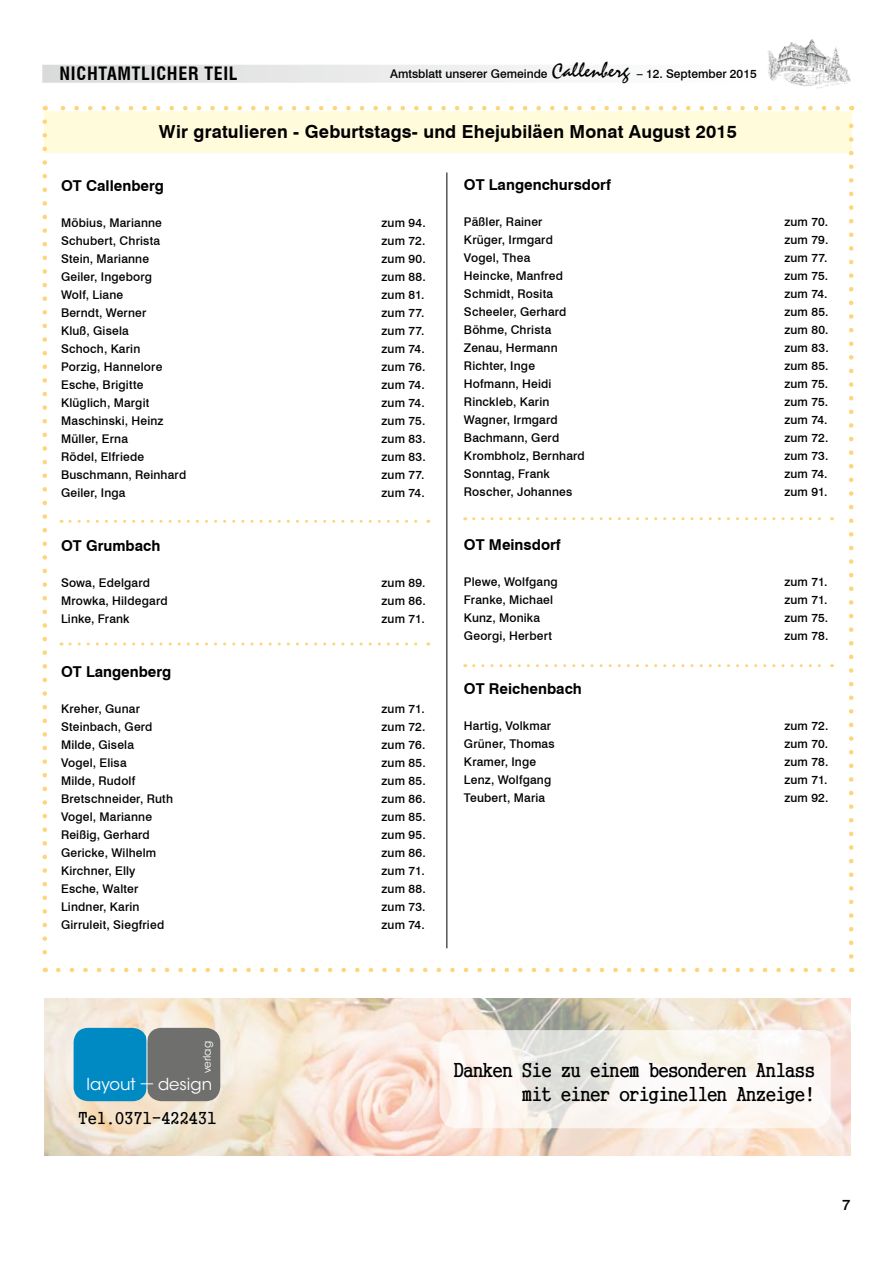
<style>
.page{position:relative;width:893px;height:1263px;background:#fff}
.page>*{position:absolute;margin:0;border:0;box-sizing:border-box;transform-origin:0 0}
.t1{font:19.5px/23.4px "Gungsuh Che";color:#000;text-align:right}
.t2{font:700 18px "Swiss 721 BT";letter-spacing:.01em;color:#000}
.t3{font:700 condensed 18px "Swiss 721 BT";letter-spacing:.04em;color:#000}
.t4{font:16.8px "Gungsuh Che";letter-spacing:.05em;color:#000}
.t5{font:16.5px "ITC Avant Garde Std";color:#fff}
.t6{font:700 15px "Swiss 721 BT";color:#000}
.t7{font:500 15px "Swiss 721 BT";color:#000}
.t8{font:500 12px "Swiss 721 BT";letter-spacing:.015em;color:#000}
.t9{font:10.5px "ITC Avant Garde Std";letter-spacing:.01em;color:#fff}
.s1{font-family:"Staccato 222 BT";font-weight:400;font-size:21px}
</style>
<div class="page">
<img style="left:768px;top:39px;width:83px;height:49px">
<div style="left:42px;top:65px;width:715px;height:18px;background:linear-gradient(to right,#d9dada,#fff)"></div>
<hr style="left:446px;top:172px;width:1px;height:776px;background:#000">
<div style="left:44px;top:111px;width:808px;height:42px;background:#fffbdb"></div>
<svg style="left:70px;top:520px;width:359px;height:3px"></svg>
<svg style="left:70px;top:642px;width:359px;height:3px"></svg>
<svg style="left:474px;top:664px;width:358px;height:3px"></svg>
<svg style="left:58px;top:968px;width:778px;height:4px"></svg>
<svg style="left:43px;top:122px;width:4px;height:850px"></svg>
<svg style="left:849px;top:106px;width:4px;height:850px"></svg>
<svg style="left:45px;top:106px;width:793px;height:4px"></svg>
<svg style="left:474px;top:517px;width:358px;height:3px"></svg>
<img style="left:44px;top:999px;width:806px;height:156px">
<svg style="left:439px;top:1030px;width:392px;height:98px;fill:#fbf6f1"></svg>
<div style="left:147px;top:1028px;width:73px;height:73px;background:#6f6f6e;border-radius:15px"></div>
<div style="left:74px;top:1028px;width:73px;height:73px;background:#008ac4;border-radius:15px"></div>
<hr style="left:147px;top:1034px;width:1px;height:57px;background:#fff">
<h2 class="t3" style="left:60px;top:63px;width:180px">NICHTAMTLICHER TEIL</h2>
<p class="t8" style="left:390px;top:67px;width:368px">Amtsblatt unserer Gemeinde <span class="s1">Callenberg</span> – 12. September 2015</p>
<h2 class="t2" style="left:159px;top:121px;width:580px">Wir gratulieren - Geburtstags- und Ehejubiläen Monat August 2015</h2>
<p class="t6" style="left:61px;top:177px;width:105px">OT Callenberg</p>
<p class="t8" style="left:61px;top:216px;width:102px">Möbius, Marianne</p>
<p class="t8" style="left:382px;top:216px;width:46px">zum 94.</p>
<p class="t8" style="left:61px;top:234px;width:101px">Schubert, Christa</p>
<p class="t8" style="left:382px;top:234px;width:46px">zum 72.</p>
<p class="t8" style="left:61px;top:252px;width:90px">Stein, Marianne</p>
<p class="t8" style="left:382px;top:252px;width:46px">zum 90.</p>
<p class="t8" style="left:61px;top:270px;width:93px">Geiler, Ingeborg</p>
<p class="t8" style="left:382px;top:270px;width:46px">zum 88.</p>
<p class="t8" style="left:61px;top:288px;width:64px">Wolf, Liane</p>
<p class="t8" style="left:382px;top:288px;width:45px">zum 81.</p>
<p class="t8" style="left:61px;top:306px;width:87px">Berndt, Werner</p>
<p class="t8" style="left:382px;top:306px;width:44px">zum 77.</p>
<p class="t8" style="left:61px;top:324px;width:69px">Kluß, Gisela</p>
<p class="t8" style="left:382px;top:324px;width:44px">zum 77.</p>
<p class="t8" style="left:61px;top:342px;width:81px">Schoch, Karin</p>
<p class="t8" style="left:382px;top:342px;width:45px">zum 74.</p>
<p class="t8" style="left:61px;top:360px;width:103px">Porzig, Hannelore</p>
<p class="t8" style="left:382px;top:360px;width:45px">zum 76.</p>
<p class="t8" style="left:61px;top:378px;width:84px">Esche, Brigitte</p>
<p class="t8" style="left:382px;top:378px;width:45px">zum 74.</p>
<p class="t8" style="left:61px;top:396px;width:90px">Klüglich, Margit</p>
<p class="t8" style="left:382px;top:396px;width:45px">zum 74.</p>
<p class="t8" style="left:61px;top:414px;width:104px">Maschinski, Heinz</p>
<p class="t8" style="left:382px;top:414px;width:45px">zum 75.</p>
<p class="t8" style="left:61px;top:432px;width:69px">Müller, Erna</p>
<p class="t8" style="left:382px;top:432px;width:46px">zum 83.</p>
<p class="t8" style="left:61px;top:450px;width:85px">Rödel, Elfriede</p>
<p class="t8" style="left:382px;top:450px;width:46px">zum 83.</p>
<p class="t8" style="left:61px;top:468px;width:127px">Buschmann, Reinhard</p>
<p class="t8" style="left:382px;top:468px;width:44px">zum 77.</p>
<p class="t8" style="left:61px;top:486px;width:66px">Geiler, Inga</p>
<p class="t8" style="left:382px;top:486px;width:45px">zum 74.</p>
<p class="t6" style="left:61px;top:537px;width:101px">OT Grumbach</p>
<p class="t8" style="left:61px;top:576px;width:91px">Sowa, Edelgard</p>
<p class="t8" style="left:382px;top:576px;width:46px">zum 89.</p>
<p class="t8" style="left:61px;top:594px;width:108px">Mrowka, Hildegard</p>
<p class="t8" style="left:382px;top:594px;width:46px">zum 86.</p>
<p class="t8" style="left:61px;top:612px;width:70px">Linke, Frank</p>
<p class="t8" style="left:382px;top:612px;width:45px">zum 71.</p>
<p class="t6" style="left:61px;top:663px;width:112px">OT Langenberg</p>
<p class="t8" style="left:61px;top:702px;width:80px">Kreher, Gunar</p>
<p class="t8" style="left:382px;top:702px;width:45px">zum 71.</p>
<p class="t8" style="left:61px;top:720px;width:93px">Steinbach, Gerd</p>
<p class="t8" style="left:382px;top:720px;width:46px">zum 72.</p>
<p class="t8" style="left:61px;top:738px;width:74px">Milde, Gisela</p>
<p class="t8" style="left:382px;top:738px;width:45px">zum 76.</p>
<p class="t8" style="left:61px;top:756px;width:67px">Vogel, Elisa</p>
<p class="t8" style="left:382px;top:756px;width:46px">zum 85.</p>
<p class="t8" style="left:61px;top:774px;width:76px">Milde, Rudolf</p>
<p class="t8" style="left:382px;top:774px;width:46px">zum 85.</p>
<p class="t8" style="left:61px;top:792px;width:114px">Bretschneider, Ruth</p>
<p class="t8" style="left:382px;top:792px;width:46px">zum 86.</p>
<p class="t8" style="left:61px;top:810px;width:93px">Vogel, Marianne</p>
<p class="t8" style="left:382px;top:810px;width:46px">zum 85.</p>
<p class="t8" style="left:61px;top:828px;width:90px">Reißig, Gerhard</p>
<p class="t8" style="left:382px;top:828px;width:46px">zum 95.</p>
<p class="t8" style="left:61px;top:846px;width:97px">Gericke, Wilhelm</p>
<p class="t8" style="left:382px;top:846px;width:46px">zum 86.</p>
<p class="t8" style="left:61px;top:864px;width:76px">Kirchner, Elly</p>
<p class="t8" style="left:382px;top:864px;width:45px">zum 71.</p>
<p class="t8" style="left:61px;top:882px;width:79px">Esche, Walter</p>
<p class="t8" style="left:382px;top:882px;width:46px">zum 88.</p>
<p class="t8" style="left:61px;top:900px;width:80px">Lindner, Karin</p>
<p class="t8" style="left:382px;top:900px;width:46px">zum 73.</p>
<p class="t8" style="left:61px;top:918px;width:105px">Girruleit, Siegfried</p>
<p class="t8" style="left:382px;top:918px;width:45px">zum 74.</p>
<p class="t6" style="left:464px;top:176px;width:148px">OT Langenchursdorf</p>
<p class="t8" style="left:464px;top:215px;width:80px">Päßler, Rainer</p>
<p class="t8" style="left:784px;top:215px;width:45px">zum 70.</p>
<p class="t8" style="left:464px;top:233px;width:91px">Krüger, Irmgard</p>
<p class="t8" style="left:784px;top:233px;width:45px">zum 79.</p>
<p class="t8" style="left:464px;top:251px;width:68px">Vogel, Thea</p>
<p class="t8" style="left:784px;top:251px;width:44px">zum 77.</p>
<p class="t8" style="left:464px;top:269px;width:101px">Heincke, Manfred</p>
<p class="t8" style="left:784px;top:269px;width:45px">zum 75.</p>
<p class="t8" style="left:464px;top:287px;width:91px">Schmidt, Rosita</p>
<p class="t8" style="left:784px;top:287px;width:45px">zum 74.</p>
<p class="t8" style="left:464px;top:305px;width:104px">Scheeler, Gerhard</p>
<p class="t8" style="left:784px;top:305px;width:46px">zum 85.</p>
<p class="t8" style="left:464px;top:323px;width:89px">Böhme, Christa</p>
<p class="t8" style="left:784px;top:323px;width:46px">zum 80.</p>
<p class="t8" style="left:464px;top:341px;width:95px">Zenau, Hermann</p>
<p class="t8" style="left:784px;top:341px;width:46px">zum 83.</p>
<p class="t8" style="left:464px;top:359px;width:73px">Richter, Inge</p>
<p class="t8" style="left:784px;top:359px;width:46px">zum 85.</p>
<p class="t8" style="left:464px;top:377px;width:89px">Hofmann, Heidi</p>
<p class="t8" style="left:784px;top:377px;width:45px">zum 75.</p>
<p class="t8" style="left:464px;top:395px;width:87px">Rinckleb, Karin</p>
<p class="t8" style="left:784px;top:395px;width:45px">zum 75.</p>
<p class="t8" style="left:464px;top:413px;width:95px">Wagner, Irmgard</p>
<p class="t8" style="left:784px;top:413px;width:45px">zum 74.</p>
<p class="t8" style="left:464px;top:431px;width:97px">Bachmann, Gerd</p>
<p class="t8" style="left:784px;top:431px;width:46px">zum 72.</p>
<p class="t8" style="left:464px;top:449px;width:122px">Krombholz, Bernhard</p>
<p class="t8" style="left:784px;top:449px;width:46px">zum 73.</p>
<p class="t8" style="left:464px;top:467px;width:88px">Sonntag, Frank</p>
<p class="t8" style="left:784px;top:467px;width:45px">zum 74.</p>
<p class="t8" style="left:464px;top:485px;width:110px">Roscher, Johannes</p>
<p class="t8" style="left:784px;top:485px;width:45px">zum 91.</p>
<p class="t6" style="left:464px;top:536px;width:98px">OT Meinsdorf</p>
<p class="t8" style="left:464px;top:575px;width:95px">Plewe, Wolfgang</p>
<p class="t8" style="left:784px;top:575px;width:45px">zum 71.</p>
<p class="t8" style="left:464px;top:593px;width:91px">Franke, Michael</p>
<p class="t8" style="left:784px;top:593px;width:45px">zum 71.</p>
<p class="t8" style="left:464px;top:611px;width:78px">Kunz, Monika</p>
<p class="t8" style="left:784px;top:611px;width:45px">zum 75.</p>
<p class="t8" style="left:464px;top:629px;width:90px">Georgi, Herbert</p>
<p class="t8" style="left:784px;top:629px;width:46px">zum 78.</p>
<p class="t6" style="left:464px;top:680px;width:120px">OT Reichenbach</p>
<p class="t8" style="left:464px;top:719px;width:89px">Hartig, Volkmar</p>
<p class="t8" style="left:784px;top:719px;width:46px">zum 72.</p>
<p class="t8" style="left:464px;top:737px;width:92px">Grüner, Thomas</p>
<p class="t8" style="left:784px;top:737px;width:45px">zum 70.</p>
<p class="t8" style="left:464px;top:755px;width:74px">Kramer, Inge</p>
<p class="t8" style="left:784px;top:755px;width:46px">zum 78.</p>
<p class="t8" style="left:464px;top:773px;width:89px">Lenz, Wolfgang</p>
<p class="t8" style="left:784px;top:773px;width:45px">zum 71.</p>
<p class="t8" style="left:464px;top:791px;width:83px">Teubert, Maria</p>
<p class="t8" style="left:784px;top:791px;width:46px">zum 92.</p>
<p class="t9" style="left:201px;top:1073px;width:34px;rotate:-90deg">verlag</p>
<h3 class="t5" style="left:158px;top:1073px;width:56px">design</h3>
<h3 class="t4" style="left:79px;top:1109px;width:139px">Tel.0371-422431</h3>
<h3 class="t5" style="left:87px;top:1073px;width:51px">layout</h3>
<h1 class="t1" style="left:454px;top:1059px;width:362px">Danken Sie zu einem besonderen Anlass mit einer originellen Anzeige!</h1>
<p class="t7" style="left:842px;top:1196px;width:10px">7</p>
</div>
